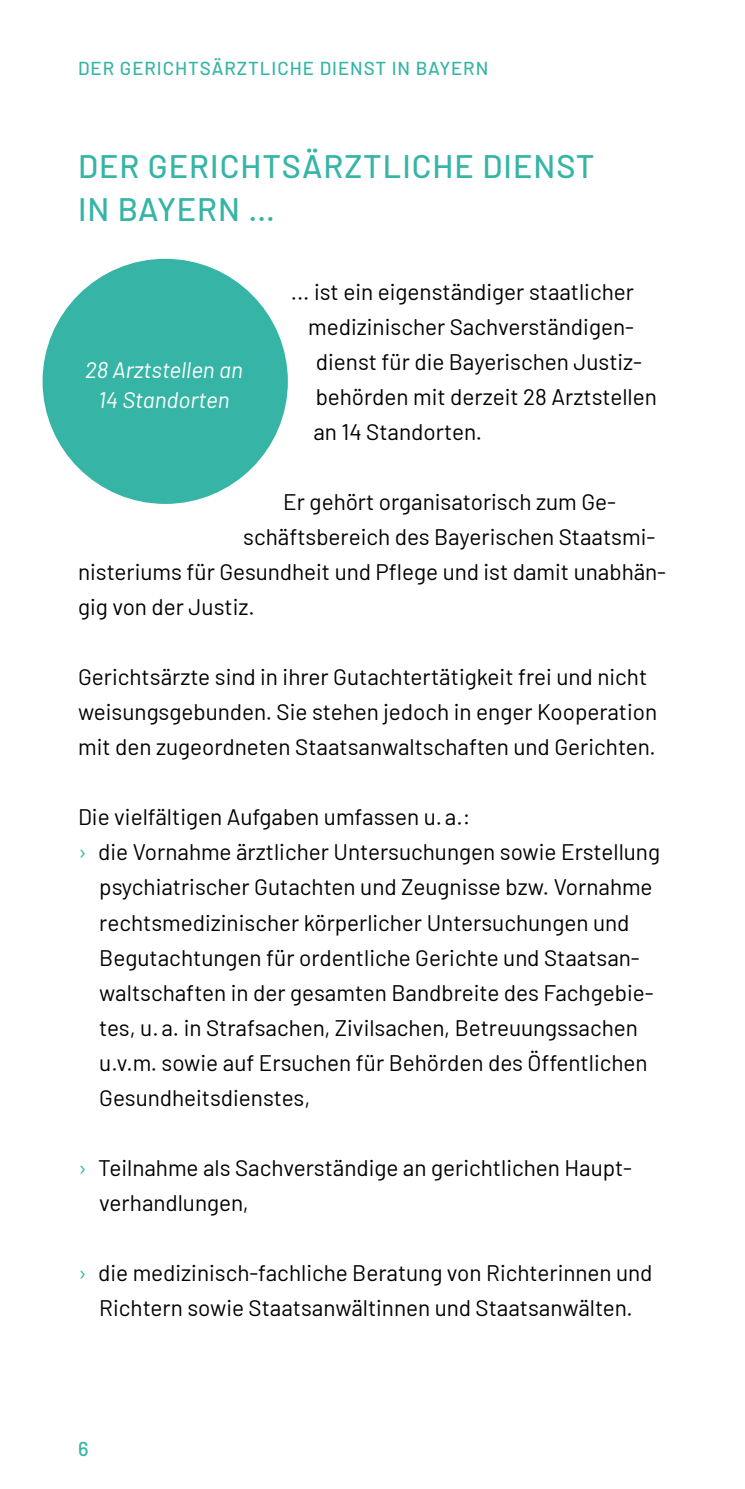
<style>
.page{position:relative;width:745px;height:1489px;background:#fff}
.page>*{position:absolute;margin:0;border:0;box-sizing:border-box;transform-origin:0 0}
.Innenseiten_H1_STMJ_Headline{font:500 32.5px/43.8px "Barlow";letter-spacing:.03em;color:#36b5a6}
.Innenseiten_P_STMJ_Copy{font:22.5px/35px "Barlow";color:#000}
.Innenseiten_P_STMJ_Copy_ohne_NACH{font:22.5px "Barlow";color:#000}
.t1{font:italic 22.5px/30px "Barlow";color:#fff;text-align:center}
.t2{font:500 20px "Barlow";color:#36b5a6}
.t3{font:500 18.75px "Barlow";letter-spacing:.05em;color:#36b5a6}
.s1{color:#36b5a6}
</style>
<div class="page">
<div style="left:43px;top:259px;width:245px;height:245px;background:#36b5a6;border-radius:50%"></div>
<p class="t3" style="left:78px;top:55px;width:411px">DER GERICHTSÄRZTLICHE DIENST IN BAYERN</p>
<h1 class="Innenseiten_H1_STMJ_Headline" style="left:78px;top:141px;width:517px">DER GERICHTSÄRZTLICHE DIENST<br>IN BAYERN …</h1>
<p class="t1" style="left:85px;top:353px;width:159px">28 Arztstellen an<br>14 Standorten</p>
<p class="Innenseiten_P_STMJ_Copy" style="left:290px;top:273px;width:344px">... ist ein eigenständiger staatlicher</p>
<p class="Innenseiten_P_STMJ_Copy" style="left:308px;top:308px;width:327px">medizinischer Sachverständigen-</p>
<p class="Innenseiten_P_STMJ_Copy" style="left:315px;top:343px;width:327px">dienst für die Bayerischen Justiz-</p>
<p class="Innenseiten_P_STMJ_Copy" style="left:315px;top:378px;width:342px">behörden mit derzeit 28 Arztstellen</p>
<p class="Innenseiten_P_STMJ_Copy" style="left:313px;top:413px;width:170px">an 14 Standorten.</p>
<p class="Innenseiten_P_STMJ_Copy" style="left:283px;top:483px;width:334px">Er gehört organisatorisch zum Ge-</p>
<p class="Innenseiten_P_STMJ_Copy" style="left:243px;top:518px;width:413px">schäftsbereich des Bayerischen Staatsmi-</p>
<p class="Innenseiten_P_STMJ_Copy" style="left:78px;top:553px;width:589px">nisteriums für Gesundheit und Pflege und ist damit unabhän-</p>
<p class="Innenseiten_P_STMJ_Copy" style="left:78px;top:588px;width:178px">gig von der Justiz.</p>
<p class="Innenseiten_P_STMJ_Copy" style="left:78px;top:658px;width:580px">Gerichtsärzte sind in ihrer Gutachtertätigkeit frei und nicht weisungsgebunden. Sie stehen jedoch in enger Kooperation mit den zugeordneten Staatsanwaltschaften und Gerichten.</p>
<p class="Innenseiten_P_STMJ_Copy_ohne_NACH" style="left:78px;top:801px;width:393px">Die vielfältigen Aufgaben umfassen u.a.:</p>
<p class="Innenseiten_P_STMJ_Copy" style="left:99px;top:833px;width:562px;text-indent:-21px"><span class="s1">›</span> die Vornahme ärztlicher Untersuchungen sowie Erstellung psychiatrischer Gutachten und Zeugnisse bzw. Vornahme rechtsmedizinischer körperlicher Untersuchungen und Begutachtungen für ordentliche Gerichte und Staatsan&shy;waltschaften in der gesamten Bandbreite des Fachgebie&shy;tes, u.a. in Strafsachen, Zivilsachen, Betreuungssachen u.v.m. sowie auf Ersuchen für Behörden des Öffentlichen Gesundheitsdienstes,</p>
<p class="Innenseiten_P_STMJ_Copy" style="left:99px;top:1148px;width:532px;text-indent:-21px"><span class="s1">›</span> Teilnahme als Sachverständige an gerichtlichen Haupt&shy;verhandlungen,</p>
<p class="Innenseiten_P_STMJ_Copy" style="left:78px;top:1253px;width:575px;text-align:center"><span class="s1">›</span> die medizinisch-fachliche Beratung von Richterinnen und<br>Richtern sowie Staatsanwältinnen und Staatsanwälten.</p>
<p class="t2" style="left:78px;top:1433px;width:12px">6</p>
</div>
